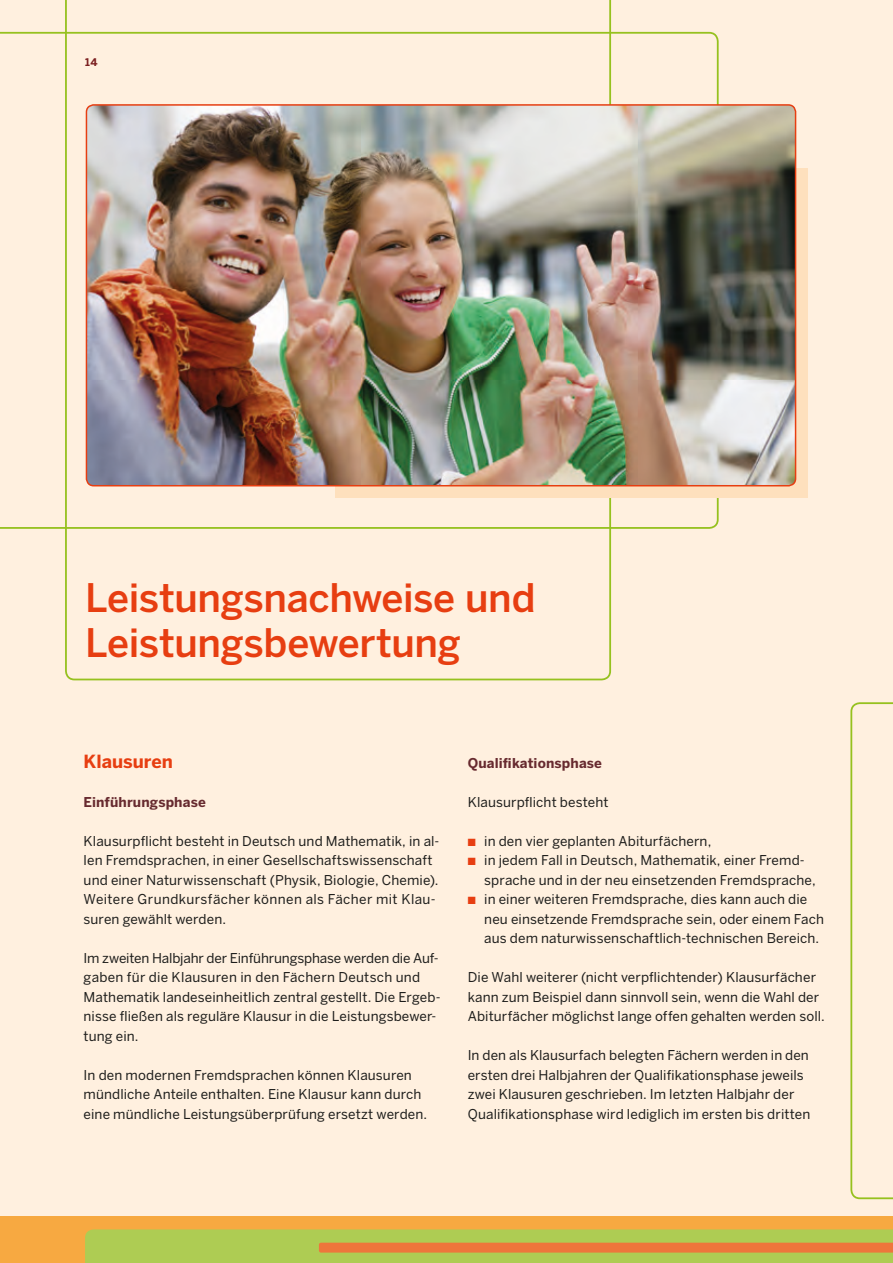
<style>
.page{position:relative;width:893px;height:1263px;background:#fff0df}
.page>*{position:absolute;margin:0;border:0;box-sizing:border-box;transform-origin:0 0}
.t1{font:500 39px/45px "Benton Sans";letter-spacing:-.01em;color:#e73e11}
.t2{font:700 18px "Benton Sans";letter-spacing:-.005em;color:#e73e11}
.t3{font:13.5px/19.5px "Benton Sans";letter-spacing:.005em;color:#1d1d1b}
.t4{font:700 13.5px "Benton Sans";letter-spacing:.01em;color:#672a2f}
.t5{font:700 10.5px "Benton Sans";color:#7b1f20}
.s1{color:#e73e11}
</style>
<div class="page">
<svg style="left:65px;top:0;width:546px;height:680px"></svg>
<svg style="left:0;top:32px;width:719px;height:497px"></svg>
<svg style="left:850px;top:702px;width:43px;height:497px"></svg>
<div style="left:336px;top:168px;width:472px;height:329px;background:#fee0bd"></div>
<img style="left:86px;top:105px;width:709px;height:381px">
<div style="left:86px;top:104px;width:710px;height:382px;border:2px solid #e73e11;border-radius:7px"></div>
<div style="left:0;top:1216px;width:893px;height:47px;background:#f7a941"></div>
<svg style="left:85px;top:1229px;width:808px;height:34px;background:#bcb94d"></svg>
<p class="t5" style="left:85px;top:55px;width:14px">14</p>
<h1 class="t1" style="left:85px;top:574px;width:452px">Leistungsnachweise und<br>Leistungsbewertung</h1>
<h2 class="t2" style="left:84px;top:750px;width:91px">Klausuren</h2>
<p class="t4" style="left:84px;top:794px;width:124px">Einführungsphase</p>
<p class="t3" style="left:84px;top:831px;width:357px">Klausurpflicht besteht in Deutsch und Mathematik, in al&shy;len Fremdsprachen, in einer Gesellschaftswissenschaft und einer Naturwissenschaft (Physik, Biologie, Chemie).<br>Weitere Grundkursfächer können als Fächer mit Klau&shy;suren gewählt werden.</p>
<p class="t3" style="left:84px;top:948px;width:358px">Im zweiten Halbjahr der Einführungsphase werden die Auf&shy;gaben für die Klausuren in den Fächern Deutsch und Mathematik landeseinheitlich zentral gestellt. Die Ergeb&shy;nisse fließen als reguläre Klausur in die Leistungsbewer&shy;tung ein.</p>
<p class="t3" style="left:84px;top:1065px;width:345px">In den modernen Fremdsprachen können Klausuren mündliche Anteile enthalten. Eine Klausur kann durch eine mündliche Leistungsüberprüfung ersetzt werden.</p>
<p class="t4" style="left:468px;top:755px;width:136px">Qualifikationsphase</p>
<p class="t3" style="left:468px;top:792px;width:142px">Klausurpflicht besteht</p>
<p class="t3" style="left:468px;top:831px;width:245px"><span class="s1">■</span> in den vier geplanten Abiturfächern,</p>
<p class="t3" style="left:484px;top:850px;width:333px;text-indent:-16px"><span class="s1">■</span> in jedem Fall in Deutsch, Mathematik, einer Fremd&shy;sprache und in der neu einsetzenden Fremdsprache,</p>
<p class="t3" style="left:484px;top:889px;width:341px;text-indent:-16px"><span class="s1">■</span> in einer weiteren Fremdsprache, dies kann auch die neu einsetzende Fremdsprache sein, oder einem Fach aus dem naturwissenschaftlich-technischen Bereich.</p>
<p class="t3" style="left:468px;top:967px;width:359px">Die Wahl weiterer (nicht verpflichtender) Klausurfächer kann zum Beispiel dann sinnvoll sein, wenn die Wahl der<br>Abiturfächer möglichst lange offen gehalten werden soll.</p>
<p class="t3" style="left:468px;top:1045px;width:344px">In den als Klausurfach belegten Fächern werden in den ersten drei Halbjahren der Qualifikationsphase jeweils zwei Klausuren geschrieben. Im letzten Halbjahr der Qualifikationsphase wird lediglich im ersten bis dritten</p>
</div>
